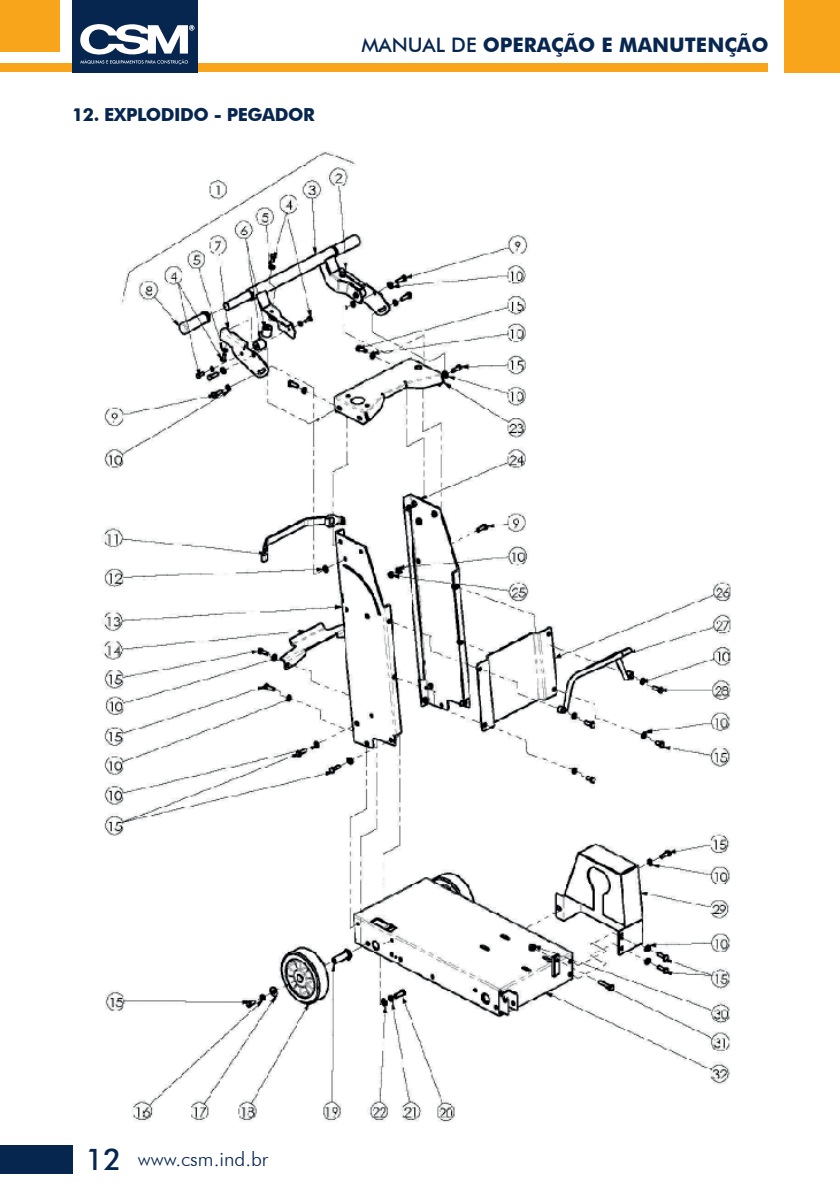
<style>
.page{position:relative;width:840px;height:1191px;background:#fff}
.page>*{position:absolute;margin:0;border:0;box-sizing:border-box;transform-origin:0 0}
.t1{font:700 20px "Futura BT";color:#07264f}
.t2{font:300 20px "Futura BT";color:#07264f}
.t3{font:700 18px "Futura BT";letter-spacing:-.025em;color:#07264f}
.s1{font-weight:500}
.s2{font-weight:500;font-size:30px}
</style>
<div class="page">
<div style="left:0;top:64px;width:767px;height:8px;background:#f9a51b"></div>
<div style="left:72px;top:0;width:125px;height:72px;background:#07264f"></div>
<svg style="left:80px;top:24px;width:114px;height:40px"></svg>
<div style="left:784px;top:0;width:55px;height:72px;background:#f9a51b"></div>
<div style="left:0;top:0;width:60px;height:52px;background:#f9a51b"></div>
<div style="left:0;top:1145px;width:73px;height:29px;background:#07264f"></div>
<img style="left:101px;top:152px;width:630px;height:970px">
<p class="t3" style="left:72px;top:104px;width:244px">12. EXPLODIDO - PEGADOR</p>
<p class="t1" style="left:361px;top:32px;width:408px"><span class="s1">MANUAL DE</span> OPERAÇÃO E MANUTENÇÃO</p>
<p class="t2" style="left:85px;top:1146px;width:184px"><span class="s2">12</span> www.csm.ind.br</p>
</div>
